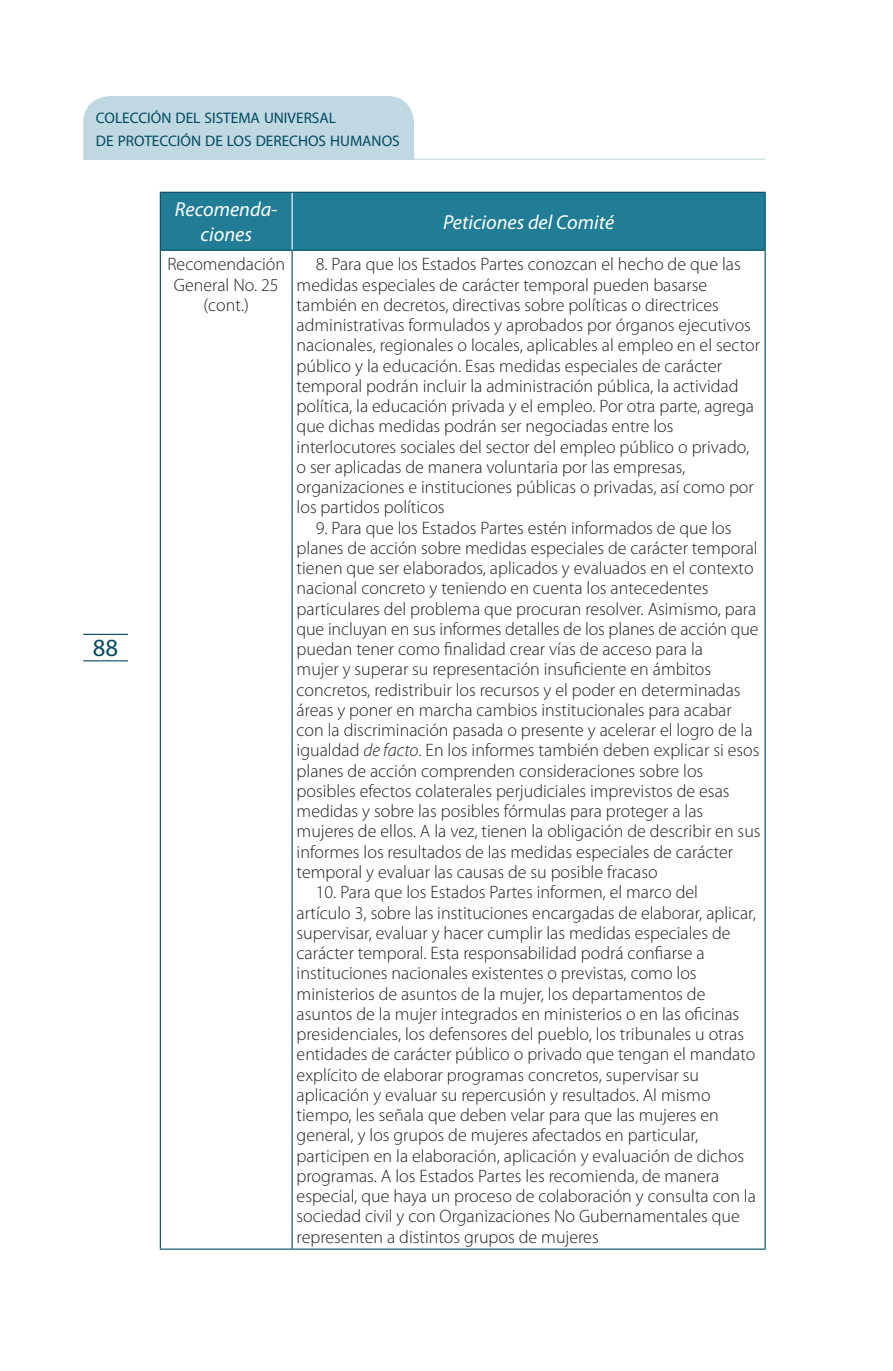
<style>
.page{position:relative;width:893px;height:1371px;background:#fff}
.page>*{position:absolute;margin:0;border:0;box-sizing:border-box;transform-origin:0 0}
.t1{font:24.75px "Myriad Pro";color:#004a61}
.CABeZA-COLUMNAS{font:italic 20.25px/24.8px "Myriad Pro";color:#fff;text-align:center}
.TEXTOS-TABLAS{font:300 18px/20.2px "Myriad Pro";color:#231f20}
.t2{font:15.3px/22.5px "Myriad Pro Regular SC800";color:#004a61}
.s1{font-style:italic}
</style>
<div class="page">
<div style="left:83px;top:96px;width:331px;height:63px;background:#c0d8e1"></div>
<hr style="left:83px;top:634px;width:45px;height:1px;background:#004a61">
<hr style="left:83px;top:660px;width:45px;height:1px;background:#004a61">
<hr style="left:83px;top:159px;width:683px;height:1px;background:#c0d8e1">
<div style="left:161px;top:193px;width:604px;height:57px;background:#207d95"></div>
<hr style="left:292px;top:251px;width:1px;height:997px;background:#004a61">
<hr style="left:160px;top:1248px;width:132px;height:1px;background:#004a61">
<hr style="left:292px;top:1248px;width:474px;height:1px;background:#004a61">
<hr style="left:160px;top:251px;width:1px;height:997px;background:#004a61">
<hr style="left:765px;top:251px;width:1px;height:997px;background:#004a61">
<hr style="left:292px;top:192px;width:474px;height:1px;background:#004a61">
<hr style="left:292px;top:250px;width:474px;height:1px;background:#004a61">
<hr style="left:160px;top:192px;width:132px;height:1px;background:#004a61">
<hr style="left:160px;top:193px;width:1px;height:57px;background:#004a61">
<hr style="left:160px;top:250px;width:132px;height:1px;background:#004a61">
<hr style="left:292px;top:193px;width:1px;height:57px;background:#fff">
<hr style="left:765px;top:193px;width:1px;height:57px;background:#004a61">
<p class="t2" style="left:96px;top:106px;width:305px">COLECCIÓN DEL SISTEMA UNIVERSAL<br>DE PROTECCIÓN DE LOS DERECHOS HUMANOS</p>
<p class="CABeZA-COLUMNAS" style="left:175px;top:197px;width:104px">Recomenda&shy;ciones</p>
<p class="CABeZA-COLUMNAS" style="left:443px;top:209px;width:173px">Peticiones del Comité</p>
<h1 class="t1" style="left:93px;top:632px;width:27px">88</h1>
<p class="TEXTOS-TABLAS" style="left:167px;top:254px;width:119px;text-align:center">Recomendación<br>General No. 25</p>
<p class="TEXTOS-TABLAS" style="left:204px;top:294px;width:47px">(cont.)</p>
<p class="TEXTOS-TABLAS" style="left:297px;top:254px;width:465px;text-indent:19px">8. Para que los Estados Partes conozcan el hecho de que las medidas especiales de carácter temporal pueden basarse también en decretos, directivas sobre políticas o directrices administrativas formulados y aprobados por órganos ejecutivos nacionales, regionales o locales, aplicables al empleo en el sector público y la educación. Esas medidas especiales de carácter temporal podrán incluir la administración pública, la actividad política, la educación privada y el empleo. Por otra parte, agrega que dichas medidas podrán ser negociadas entre los interlocutores sociales del sector del empleo público o privado, o ser aplicadas de manera voluntaria por las empresas, organizaciones e instituciones públicas o privadas, así como por los partidos políticos</p>
<p class="TEXTOS-TABLAS" style="left:297px;top:517px;width:465px;text-indent:19px">9. Para que los Estados Partes estén informados de que los planes de acción sobre medidas especiales de carácter temporal tienen que ser elaborados, aplicados y evaluados en el contexto nacional concreto y teniendo en cuenta los antecedentes particulares del problema que procuran resolver. Asimismo, para que incluyan en sus informes detalles de los planes de acción que puedan tener como finalidad crear vías de acceso para la<br>mujer y superar su representación insuficiente en ámbitos concretos, redistribuir los recursos y el poder en determinadas áreas y poner en marcha cambios institucionales para acabar con la discriminación pasada o presente y acelerar el logro de la igualdad <span class="s1">de facto</span>. En los informes también deben explicar si esos planes de acción comprenden consideraciones sobre los posibles efectos colaterales perjudiciales imprevistos de esas medidas y sobre las posibles fórmulas para proteger a las mujeres de ellos. A la vez, tienen la obligación de describir en sus informes los resultados de las medidas especiales de carácter temporal y evaluar las causas de su posible fracaso</p>
<p class="TEXTOS-TABLAS" style="left:297px;top:882px;width:461px;text-indent:19px">10. Para que los Estados Partes informen, el marco del artículo 3, sobre las instituciones encargadas de elaborar, aplicar, supervisar, evaluar y hacer cumplir las medidas especiales de carácter temporal. Esta responsabilidad podrá confiarse a instituciones nacionales existentes o previstas, como los ministerios de asuntos de la mujer, los departamentos de asuntos de la mujer integrados en ministerios o en las oficinas presidenciales, los defensores del pueblo, los tribunales u otras entidades de carácter público o privado que tengan el mandato explícito de elaborar programas concretos, supervisar su aplicación y evaluar su repercusión y resultados. Al mismo tiempo, les señala que deben velar para que las mujeres en general, y los grupos de mujeres afectados en particular, participen en la elaboración, aplicación y evaluación de dichos programas. A los Estados Partes les recomienda, de manera especial, que haya un proceso de colaboración y consulta con la sociedad civil y con Organizaciones No Gubernamentales que representen a distintos grupos de mujeres</p>
</div>
